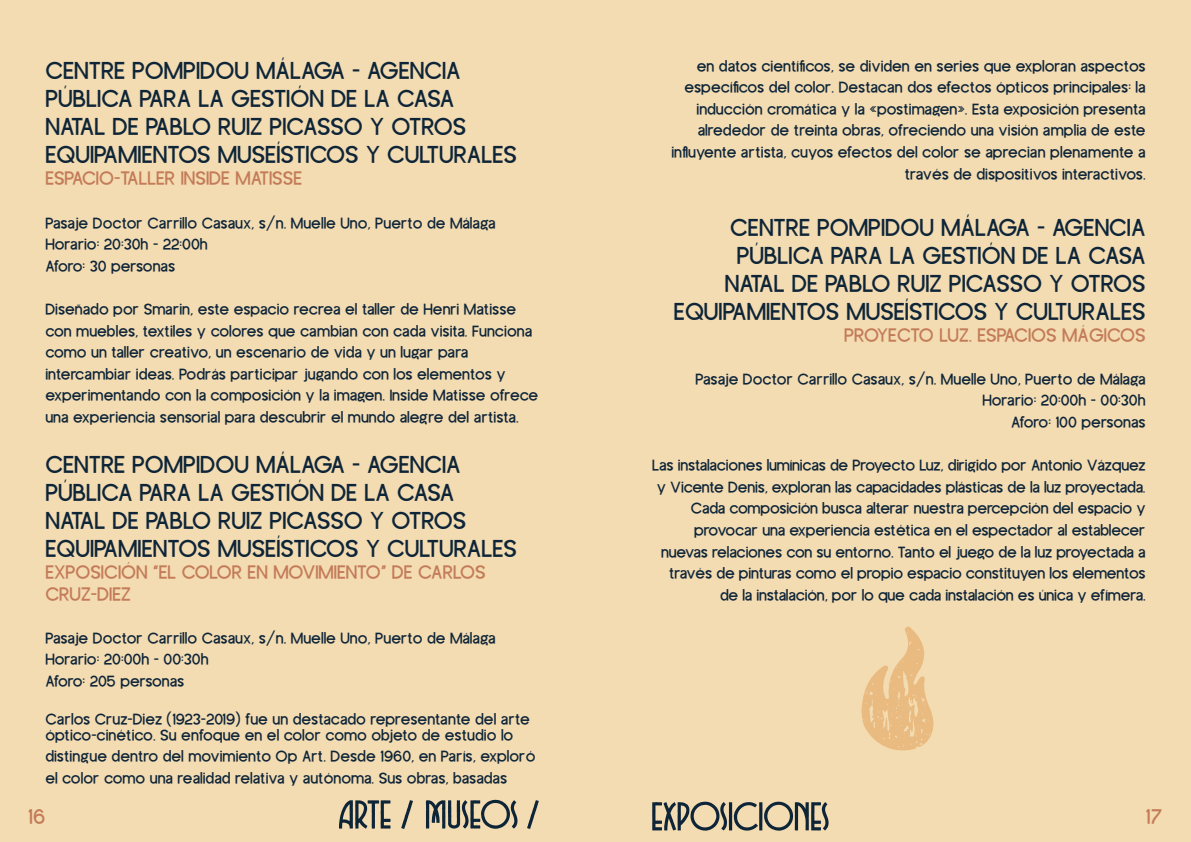
<style>
.page{position:relative;width:1191px;height:842px;background:#f3dbb2}
.page>*{position:absolute;margin:0;border:0;box-sizing:border-box;transform-origin:0 0}
.t1{font:28px/28px "Wargo";color:#0e2538}
.t2{font:24px "Wargo";color:#c37b58}
.t3{font:22px/22px "Wargo";color:#c37b58}
.t4{font:18px/21.6px "Wargo";color:#0e2538}
</style>
<div class="page">
<svg style="left:339px;top:800px;width:52px;height:29px"></svg>
<svg style="left:401px;top:800px;width:12px;height:29px"></svg>
<svg style="left:527px;top:800px;width:12px;height:29px"></svg>
<svg style="left:426px;top:800px;width:91px;height:29px"></svg>
<svg style="left:652px;top:626px;width:282px;height:205px"></svg>
<h1 class="t1" style="left:45px;top:57px;width:473px">CENTRE POMPIDOU MÁLAGA - AGENCIA PÚBLICA PARA LA GESTIÓN DE LA CASA NATAL DE PABLO RUIZ PICASSO Y OTROS EQUIPAMIENTOS MUSEÍSTICOS Y CULTURALES</h1>
<p class="t3" style="left:45px;top:167px;width:258px">ESPACIO-TALLER INSIDE MATISSE</p>
<p class="t4" style="left:45px;top:212px;width:452px">Pasaje Doctor Carrillo Casaux, s/n. Muelle Uno, Puerto de Málaga<br>Horario: 20:30h - 22:00h<br>Aforo: 30 personas</p>
<p class="t4" style="left:45px;top:298px;width:494px">Diseñado por Smarin, este espacio recrea el taller de Henri Matisse con muebles, textiles y colores que cambian con cada visita. Funciona como un taller creativo, un escenario de vida y un lugar para intercambiar ideas. Podrás participar jugando con los elementos y experimentando con la composición y la imagen. Inside Matisse ofrece una experiencia sensorial para descubrir el mundo alegre del artista.</p>
<h1 class="t1" style="left:45px;top:450px;width:473px">CENTRE POMPIDOU MÁLAGA - AGENCIA PÚBLICA PARA LA GESTIÓN DE LA CASA NATAL DE PABLO RUIZ PICASSO Y OTROS EQUIPAMIENTOS MUSEÍSTICOS Y CULTURALES</h1>
<p class="t3" style="left:45px;top:561px;width:442px">EXPOSICIÓN “EL COLOR EN MOVIMIENTO” DE CARLOS<br>CRUZ-DIEZ</p>
<p class="t4" style="left:45px;top:627px;width:452px">Pasaje Doctor Carrillo Casaux, s/n. Muelle Uno, Puerto de Málaga<br>Horario: 20:00h - 00:30h<br>Aforo: 205 personas</p>
<p class="t4" style="left:45px;top:711px;width:486px;line-height:16px">Carlos Cruz-Diez (1923-2019) fue un destacado representante del arte óptico-cinético. Su enfoque en el color como objeto de estudio lo</p>
<p class="t4" style="left:45px;top:745px;width:491px">distingue dentro del movimiento Op Art. Desde 1960, en París, exploró el color como una realidad relativa y autónoma. Sus obras, basadas</p>
<p class="t4" style="left:671px;top:55px;width:476px;text-align:right">en datos científicos, se dividen en series que exploran aspectos específicos del color. Destacan dos efectos ópticos principales: la inducción cromática y la «postimagen». Esta exposición presenta alrededor de treinta obras, ofreciendo una visión amplia de este influyente artista, cuyos efectos del color se aprecian plenamente a través de dispositivos interactivos.</p>
<h1 class="t1" style="left:674px;top:213px;width:473px;text-align:right">CENTRE POMPIDOU MÁLAGA - AGENCIA PÚBLICA PARA LA GESTIÓN DE LA CASA NATAL DE PABLO RUIZ PICASSO Y OTROS EQUIPAMIENTOS MUSEÍSTICOS Y CULTURALES</h1>
<p class="t3" style="left:844px;top:324px;width:303px">PROYECTO LUZ. ESPACIOS MÁGICOS</p>
<p class="t4" style="left:695px;top:368px;width:452px;text-align:right">Pasaje Doctor Carrillo Casaux, s/n. Muelle Uno, Puerto de Málaga<br>Horario: 20:00h - 00:30h<br>Aforo: 100 personas</p>
<p class="t4" style="left:652px;top:454px;width:495px;text-align:right">Las instalaciones lumínicas de Proyecto Luz, dirigido por Antonio Vázquez y Vicente Denis, exploran las capacidades plásticas de la luz proyectada.<br>Cada composición busca alterar nuestra percepción del espacio y provocar una experiencia estética en el espectador al establecer nuevas relaciones con su entorno. Tanto el juego de la luz proyectada a través de pinturas como el propio espacio constituyen los elementos de la instalación, por lo que cada instalación es única y efímera.</p>
<h2 class="t2" style="left:28px;top:804px;width:19px">16</h2>
<h2 class="t2" style="left:1145px;top:804px;width:18px">17</h2>
</div>
